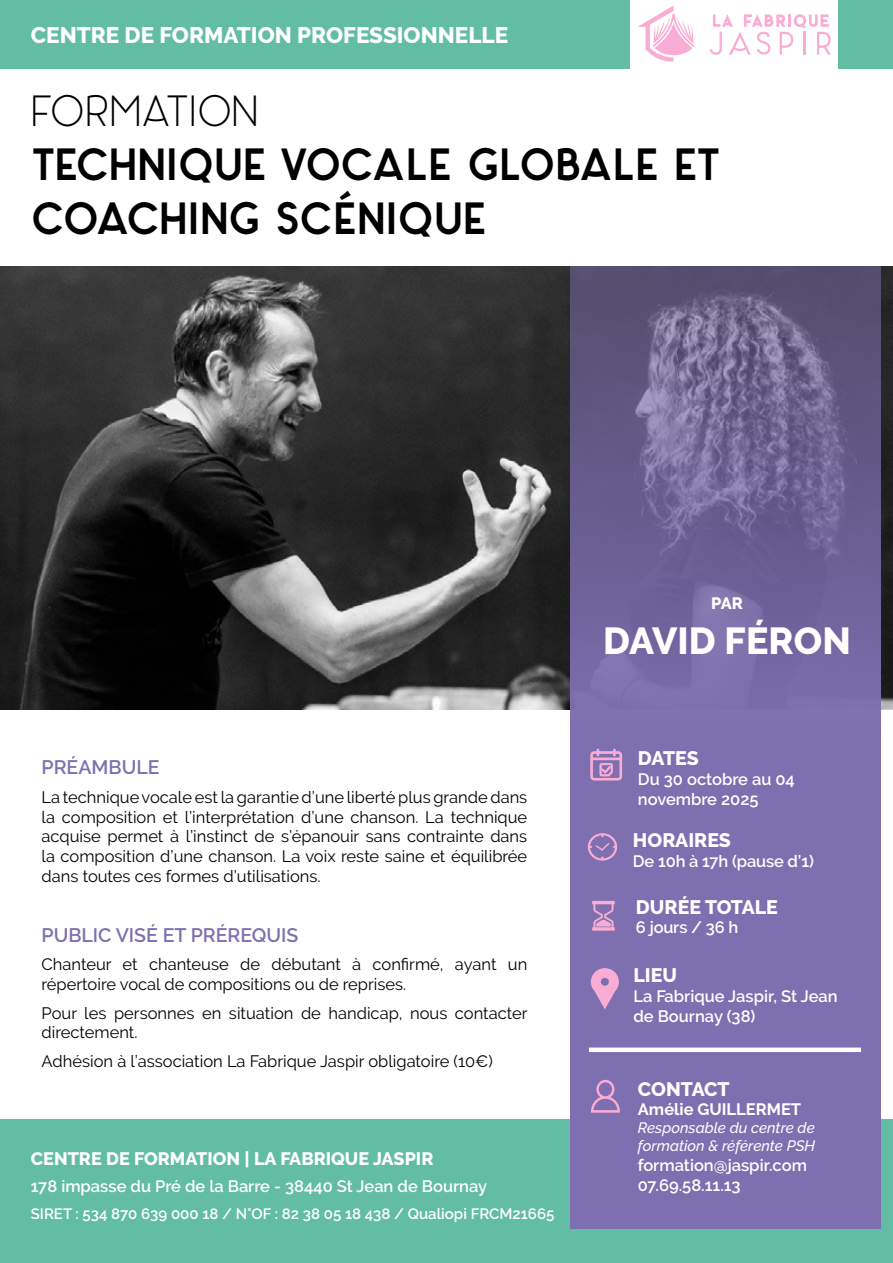
<style>
.page{position:relative;width:893px;height:1263px;background:#fff}
.page>*{position:absolute;margin:0;border:0;box-sizing:border-box;transform-origin:0 0}
.t1{font:700 45px/54px "Panama";color:#000}
.t2{font:300 43.5px "Panama";letter-spacing:-.02em;color:#000}
.t3{font:800 37.5px "Raleway";color:#fff}
.t4{font:800 22.5px "Raleway";color:#fff}
.t5{font:800 19.5px "Raleway";color:#fff}
.t6{font:600 19.5px "Raleway";color:#7e6fb0}
.t7{font:800 18px "Raleway";color:#fff}
.t8{font:16.5px/19.8px "Raleway";color:#000}
.t9{font:600 16.5px/19.8px "Raleway";color:#fff}
.t10{font:700 16.5px "Raleway";color:#fff}
.t11{font:800 16.5px "Raleway";color:#fff}
.t12{font:600 15px "Raleway";color:#fff}
.t13{font:italic 500 15px/18px "Raleway";color:#fff}
</style>
<div class="page">
<img style="left:0;top:266px;width:893px;height:443px">
<div style="left:0;top:1119px;width:893px;height:144px;background:#62bda4"></div>
<svg style="left:570px;top:266px;width:310px;height:963px;background:#7669a2"></svg>
<svg style="left:590px;top:748px;width:33px;height:33px"></svg>
<div style="left:0;top:0;width:629px;height:68px;background:#62bda4"></div>
<div style="left:839px;top:0;width:54px;height:68px;background:#62bda4"></div>
<svg style="left:638px;top:6px;width:56px;height:56px"></svg>
<svg style="left:710px;top:14px;width:121px;height:41px"></svg>
<div style="left:589px;top:1047px;width:272px;height:5px;background:#fff"></div>
<svg style="left:591px;top:1080px;width:29px;height:33px"></svg>
<svg style="left:591px;top:968px;width:28px;height:41px"></svg>
<svg style="left:592px;top:901px;width:23px;height:30px"></svg>
<svg style="left:588px;top:833px;width:29px;height:28px"></svg>
<h3 class="t4" style="left:31px;top:22px;width:479px">CENTRE DE FORMATION PROFESSIONNELLE</h3>
<h2 class="t2" style="left:31px;top:85px;width:229px">FORMATION</h2>
<h1 class="t1" style="left:31px;top:136px;width:692px">TECHNIQUE VOCALE GLOBALE ET<br>COACHING SCÉNIQUE</h1>
<p class="t6" style="left:42px;top:756px;width:119px">PRÉAMBULE</p>
<p class="t8" style="left:42px;top:787px;width:487px;text-align:justify">La technique vocale est la garantie d’une liberté plus grande dans la composition et l’interprétation d’une chanson. La technique acquise permet à l’instinct de s’épanouir sans contrainte dans la composition d’une chanson. La voix reste saine et équilibrée dans toutes ces formes d’utilisations.</p>
<p class="t6" style="left:42px;top:924px;width:258px">PUBLIC VISÉ ET PRÉREQUIS</p>
<p class="t8" style="left:42px;top:955px;width:487px">Chanteur et chanteuse de débutant à confirmé, ayant un répertoire vocal de compositions ou de reprises.</p>
<p class="t8" style="left:42px;top:1003px;width:488px">Pour les personnes en situation de handicap, nous contacter directement.</p>
<p class="t8" style="left:42px;top:1051px;width:453px">Adhésion à l’association La Fabrique Jaspir obligatoire (10€)</p>
<p class="t7" style="left:31px;top:1148px;width:404px">CENTRE DE FORMATION | LA FABRIQUE JASPIR</p>
<p class="t9" style="left:31px;top:1176px;width:458px">178 impasse du Pré de la Barre - 38440 St Jean de Bournay</p>
<p class="t12" style="left:31px;top:1205px;width:525px">SIRET : 534 870 639 000 18 / N°OF : 82 38 05 18 438 / Qualiopi FRCM21665</p>
<p class="t11" style="left:711px;top:594px;width:33px">PAR</p>
<h3 class="t3" style="left:603px;top:620px;width:249px">DAVID FÉRON</h3>
<p class="t5" style="left:638px;top:747px;width:62px">DATES</p>
<p class="t9" style="left:638px;top:769px;width:158px">Du 30 octobre au 04 novembre 2025</p>
<p class="t5" style="left:633px;top:829px;width:99px">HORAIRES</p>
<p class="t9" style="left:633px;top:851px;width:183px">De 10h à 17h (pause d’1)</p>
<p class="t5" style="left:636px;top:895px;width:143px">DURÉE TOTALE</p>
<p class="t9" style="left:636px;top:918px;width:104px">6 jours / 36 h</p>
<p class="t5" style="left:633px;top:964px;width:45px">LIEU</p>
<p class="t9" style="left:633px;top:986px;width:206px">La Fabrique Jaspir, St Jean de Bournay (38)</p>
<p class="t5" style="left:638px;top:1077px;width:93px">CONTACT</p>
<p class="t10" style="left:638px;top:1100px;width:165px">Amélie GUILLERMET</p>
<p class="t13" style="left:638px;top:1119px;width:179px">Responsable du centre de formation &amp; référente PSH</p>
<p class="t9" style="left:638px;top:1155px;width:171px">formation@jaspir.com<br>07.69.58.11.13</p>
</div>
